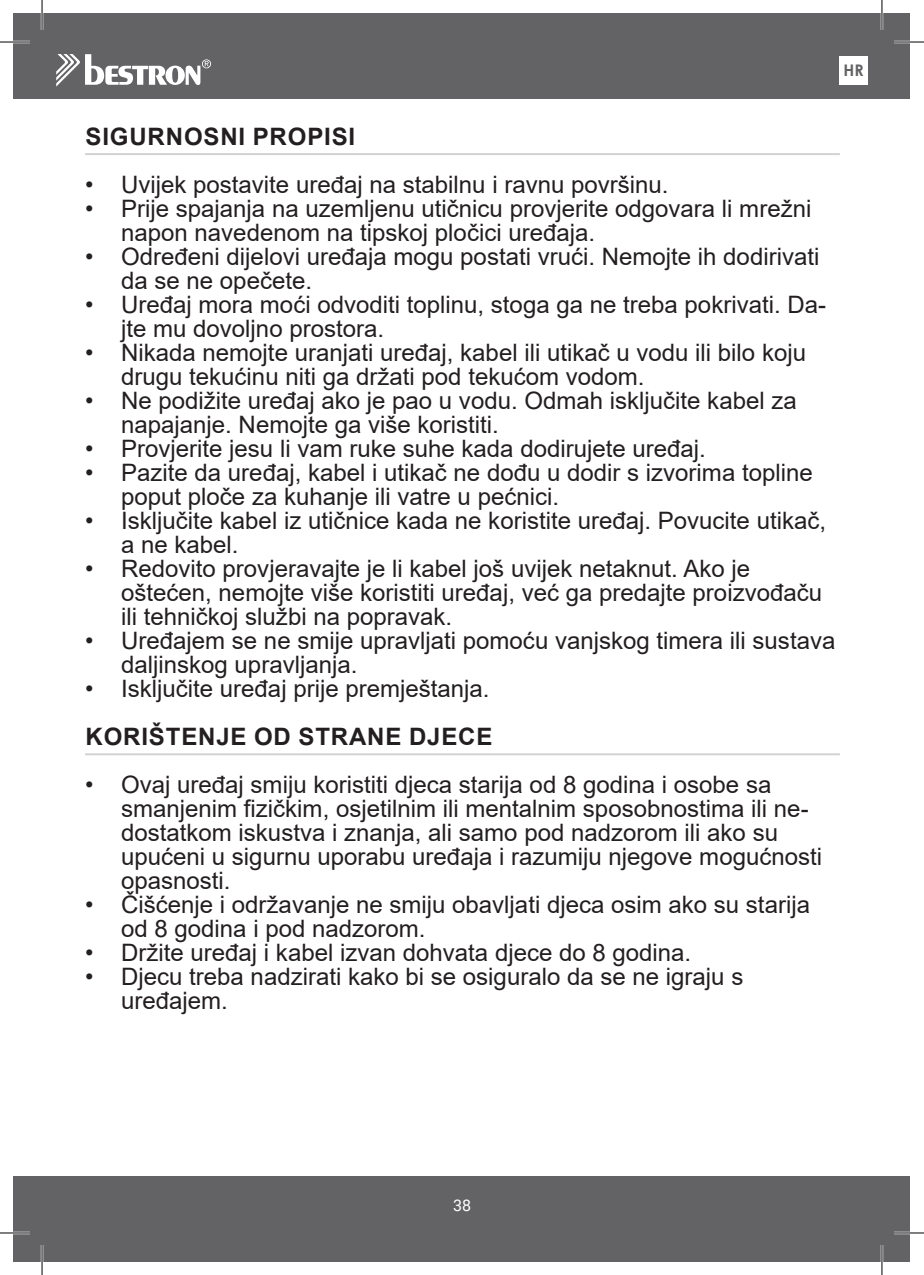
<style>
.page{position:relative;width:924px;height:1275px;background:#fff}
.page>*{position:absolute;margin:0;border:0;box-sizing:border-box;transform-origin:0 0}
.t1{font:24px/24px "Arial";color:#231f20}
.t2{font:700 24px "Arial";letter-spacing:.035em;color:#231f20}
.t3{font:700 16px "Century Gothic";color:#636366}
.t4{font:16px "Roboto";color:#fff}
</style>
<div class="page">
<div style="left:14px;top:14px;width:895px;height:85px;background:#636366"></div>
<div style="left:14px;top:1176px;width:895px;height:85px;background:#636366"></div>
<svg style="left:56px;top:54px;width:155px;height:33px"></svg>
<div style="left:839px;top:56px;width:28px;height:29px;background:#fff"></div>
<hr style="left:85px;top:153px;width:754px;height:2px;background:#d1d2d4">
<hr style="left:85px;top:753px;width:754px;height:2px;background:#d1d2d4">
<hr style="left:0;top:41px;width:30px;height:2px;background:#fff">
<hr style="left:893px;top:41px;width:30px;height:2px;background:#fff">
<hr style="left:0;top:1231px;width:30px;height:3px;background:#fff">
<hr style="left:893px;top:1231px;width:30px;height:3px;background:#fff">
<hr style="left:41px;top:0;width:2px;height:30px;background:#fff">
<hr style="left:41px;top:1245px;width:2px;height:30px;background:#fff">
<hr style="left:880px;top:0;width:2px;height:30px;background:#fff">
<hr style="left:880px;top:1245px;width:2px;height:30px;background:#fff">
<hr style="left:0;top:42px;width:30px;height:1px;background:#000">
<hr style="left:893px;top:42px;width:30px;height:1px;background:#000">
<hr style="left:0;top:1232px;width:30px;height:1px;background:#000">
<hr style="left:893px;top:1232px;width:30px;height:1px;background:#000">
<hr style="left:42px;top:0;width:1px;height:30px;background:#000">
<hr style="left:42px;top:1245px;width:1px;height:30px;background:#000">
<hr style="left:881px;top:0;width:1px;height:30px;background:#000">
<hr style="left:881px;top:1245px;width:1px;height:30px;background:#000">
<p class="t3" style="left:843px;top:58px;width:22px">HR</p>
<p class="t2" style="left:85px;top:119px;width:271px">SIGURNOSNI PROPISI</p>
<p class="t1" style="left:85px;top:172px;width:584px">• Uvijek postavite uređaj na stabilnu i ravnu površinu.</p>
<p class="t1" style="left:121px;top:196px;width:691px;text-indent:-36px">• Prije spajanja na uzemljenu utičnicu provjerite odgovara li mrežni napon navedenom na tipskoj pločici uređaja.</p>
<p class="t1" style="left:121px;top:244px;width:699px;text-indent:-36px">• Određeni dijelovi uređaja mogu postati vrući. Nemojte ih dodirivati da se ne opečete.</p>
<p class="t1" style="left:121px;top:292px;width:706px;text-indent:-36px">• Uređaj mora moći odvoditi toplinu, stoga ga ne treba pokrivati. Da&shy;jte mu dovoljno prostora.</p>
<p class="t1" style="left:121px;top:340px;width:686px;text-indent:-36px">• Nikada nemojte uranjati uređaj, kabel ili utikač u vodu ili bilo koju drugu tekućinu niti ga držati pod tekućom vodom.</p>
<p class="t1" style="left:121px;top:388px;width:676px;text-indent:-36px">• Ne podižite uređaj ako je pao u vodu. Odmah isključite kabel za napajanje. Nemojte ga više koristiti.</p>
<p class="t1" style="left:85px;top:436px;width:622px">• Provjerite jesu li vam ruke suhe kada dodirujete uređaj.</p>
<p class="t1" style="left:121px;top:460px;width:692px;text-indent:-36px">• Pazite da uređaj, kabel i utikač ne dođu u dodir s izvorima topline poput ploče za kuhanje ili vatre u pećnici.</p>
<p class="t1" style="left:121px;top:508px;width:706px;text-indent:-36px">• Isključite kabel iz utičnice kada ne koristite uređaj. Povucite utikač, a ne kabel.</p>
<p class="t1" style="left:121px;top:556px;width:702px;text-indent:-36px">• Redovito provjeravajte je li kabel još uvijek netaknut. Ako je oštećen, nemojte više koristiti uređaj, već ga predajte proizvođaču ili tehničkoj službi na popravak.</p>
<p class="t1" style="left:121px;top:628px;width:715px;text-indent:-36px">• Uređajem se ne smije upravljati pomoću vanjskog timera ili sustava daljinskog upravljanja.</p>
<p class="t1" style="left:85px;top:676px;width:406px">• Isključite uređaj prije premještanja.</p>
<p class="t2" style="left:85px;top:719px;width:408px">KORIŠTENJE OD STRANE DJECE</p>
<p class="t1" style="left:121px;top:772px;width:702px;text-indent:-36px">• Ovaj uređaj smiju koristiti djeca starija od 8 godina i osobe sa smanjenim fizičkim, osjetilnim ili mentalnim sposobnostima ili ne&shy;dostatkom iskustva i znanja, ali samo pod nadzorom ili ako su upućeni u sigurnu uporabu uređaja i razumiju njegove mogućnosti opasnosti.</p>
<p class="t1" style="left:121px;top:892px;width:690px;text-indent:-36px">• Čišćenje i održavanje ne smiju obavljati djeca osim ako su starija od 8 godina i pod nadzorom.</p>
<p class="t1" style="left:85px;top:940px;width:607px">• Držite uređaj i kabel izvan dohvata djece do 8 godina.</p>
<p class="t1" style="left:121px;top:964px;width:623px;text-indent:-36px">• Djecu treba nadzirati kako bi se osiguralo da se ne igraju s uređajem.</p>
<p class="t4" style="left:453px;top:1193px;width:19px">38</p>
</div>
